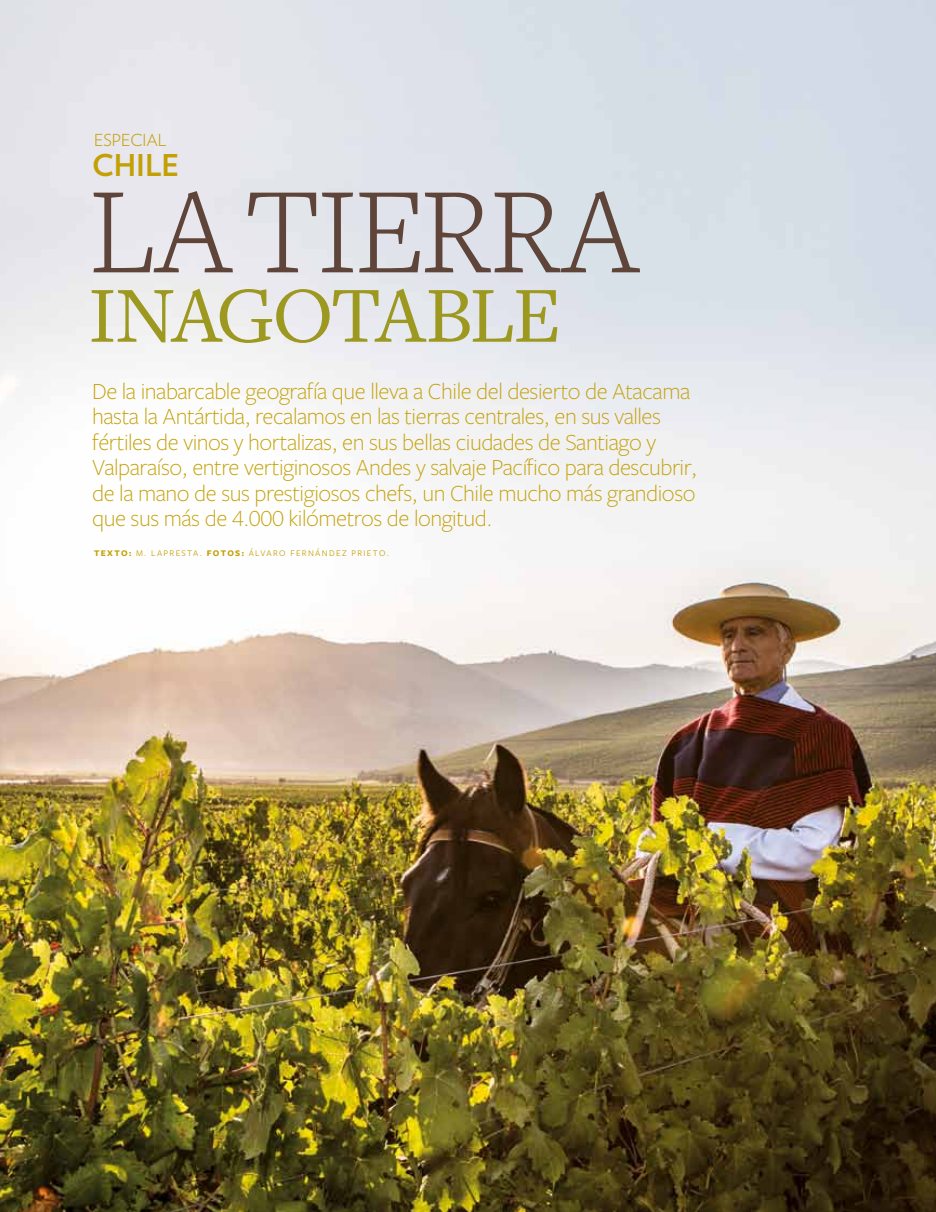
<style>
.page{position:relative;width:936px;height:1212px;background:#fff}
.page>*{position:absolute;margin:0;border:0;box-sizing:border-box;transform-origin:0 0}
.t1{font:300 127.5px "Freight Text";letter-spacing:-.025em;color:#5e4439}
.t2{font:82.5px "Freight Text";letter-spacing:-.04em;color:#9d9820}
.t3{font:700 30px "Verlag";color:#c3a004}
.t4{font:300 24px/25.5px "Freight Sans";letter-spacing:-.02em;color:#c3a004}
.t5{font:300 16.5px "Verlag";color:#c3a004}
.t6{font:9px "Freight Sans";letter-spacing:.15em;color:#c3a004}
.s1{font-weight:700}
</style>
<div class="page">
<img style="left:0;top:0;width:935px;height:1212px">
<p class="t5" style="left:94px;top:130px;width:74px">ESPECIAL</p>
<p class="t3" style="left:92px;top:142px;width:89px">CHILE</p>
<h1 class="t1" style="left:88px;top:158px;width:551px">LA TIERRA</h1>
<h2 class="t2" style="left:88px;top:270px;width:474px">INAGOTABLE</h2>
<p class="t4" style="left:92px;top:377px;width:606px">De la inabarcable geografía que lleva a Chile del desierto de Atacama hasta la Antártida, recalamos en las tierras centrales, en sus valles fértiles de vinos y hortalizas, en sus bellas ciudades de Santiago y Valparaíso, entre vertiginosos Andes y salvaje Pacífico para descubrir, de la mano de sus prestigiosos chefs, un Chile mucho más grandioso que sus más de 4.000 kilómetros de longitud.</p>
<p class="t6" style="left:94px;top:547px;width:296px"><span class="s1">TEXTO:</span> M. LAPRESTA. <span class="s1">FOTOS:</span> ÁLVARO FERNÁNDEZ PRIETO.</p>
</div>
